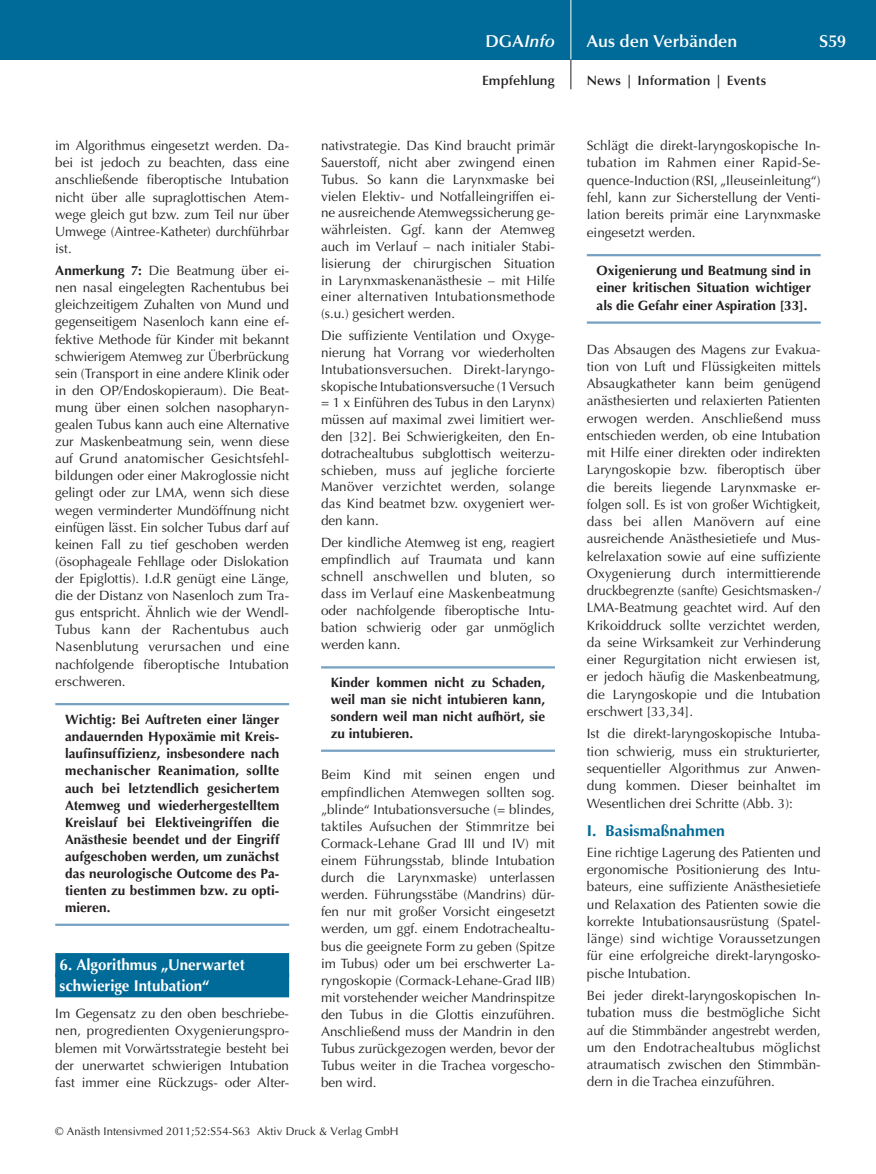
<style>
.page{position:relative;width:876px;height:1174px;background:#fff}
.page>*{position:absolute;margin:0;border:0;box-sizing:border-box;transform-origin:0 0}
.t1{font:600 17.25px "Optima";color:#fff}
.t2{font:italic 600 17.25px "Optima";color:#fff}
.t3{font:700 15.75px/20.2px "Optima";color:#fff;scale:.96 1}
.t4{font:700 15.75px "Optima";letter-spacing:.005em;color:#006b98}
.t5{font:13.5px/17.1px "Optima";color:#231f20;text-align:justify}
.t6{font:700 13.5px/17.1px "Optima";color:#231f20;text-align:justify}
.t7{font:600 13.5px "Optima";letter-spacing:.01em;color:#231f20}
.t8{font:11.25px "Optima";letter-spacing:.005em;color:#231f20}
.s1{font-weight:700}
.s2{font-style:normal}
</style>
<div class="page">
<div style="left:0;top:0;width:876px;height:60px;background:#006b98"></div>
<hr style="left:571px;top:0;width:1px;height:60px;background:#fff">
<svg style="left:571px;top:60px;width:1px;height:29px"></svg>
<hr style="left:55px;top:703px;width:234px;height:2px;background:#74a1c1">
<hr style="left:55px;top:923px;width:234px;height:3px;background:#74a1c1">
<div style="left:55px;top:953px;width:234px;height:24px;background:#006b98"></div>
<div style="left:55px;top:973px;width:234px;height:24px;background:#006b98"></div>
<hr style="left:321px;top:666px;width:234px;height:2px;background:#74a1c1">
<hr style="left:321px;top:749px;width:234px;height:3px;background:#74a1c1">
<hr style="left:587px;top:254px;width:234px;height:2px;background:#74a1c1">
<hr style="left:587px;top:321px;width:234px;height:3px;background:#74a1c1">
<p class="t5" style="left:55px;top:137px;width:235px">im Algorithmus eingesetzt werden. Da&shy;bei ist jedoch zu beachten, dass eine anschließende fiberoptische Intubation nicht über alle supraglottischen Atem&shy;wege gleich gut bzw. zum Teil nur über Umwege (Aintree-Katheter) durchführbar ist.</p>
<p class="t5" style="left:55px;top:262px;width:235px;text-align:left"><span class="s1">Anmerkung 7:</span> Die Beatmung über ei-‑ nen nasal eingelegten Rachentubus bei gleichzeitigem Zuhalten von Mund und gegenseitigem Nasenloch kann eine ef&shy;fektive Methode für Kinder mit bekannt schwierigem Atemweg zur Überbrückung sein (Transport in eine andere Klinik oder in den OP/Endoskopieraum). Die Beat&shy;mung über einen solchen nasopharyn&shy;gealen Tubus kann auch eine Alternative zur Maskenbeatmung sein, wenn diese auf Grund anatomischer Gesichtsfehl&shy;bildungen oder einer Makroglossie nicht gelingt oder zur LMA, wenn sich diese wegen verminderter Mundöffnung nicht einfügen lässt. Ein solcher Tubus darf auf keinen Fall zu tief geschoben werden (ösophageale Fehllage oder Dislokation der Epiglottis). I.d.R genügt eine Länge, die der Distanz von Nasenloch zum Tra&shy;gus entspricht. Ähnlich wie der Wendl-Tubus kann der Rachentubus auch Nasenblutung verursachen und eine nachfolgende fiberoptische Intubation erschweren.</p>
<p class="t6" style="left:65px;top:711px;width:216px">Wichtig: Bei Auftreten einer länger andauernden Hypoxämie mit Kreis&shy;laufinsuffizienz, insbesondere nach mechanischer Reanimation, sollte auch bei letztendlich gesichertem Atemweg und wiederhergestelltem Kreislauf bei Elektiveingriffen die Anästhesie beendet und der Eingriff aufgeschoben werden, um zunächst das neurologische Outcome des Pa&shy;tienten zu bestimmen bzw. zu opti&shy;mieren.</p>
<p class="t3" style="left:60px;top:955px;width:194px">6. Algorithmus „Unerwartet schwierige Intubation“</p>
<p class="t5" style="left:55px;top:1004px;width:235px">Im Gegensatz zu den oben beschriebe&shy;nen, progredienten Oxygenierungspro&shy;blemen mit Vorwärtsstrategie besteht bei der unerwartet schwierigen Intubation fast immer eine Rückzugs- oder Alter-</p>
<p class="t2" style="left:485px;top:31px;width:71px"><span class="s2">DGA</span>Info</p>
<p class="t1" style="left:587px;top:31px;width:152px">Aus den Verbänden</p>
<p class="t1" style="left:819px;top:31px;width:29px">S59</p>
<p class="t7" style="left:482px;top:73px;width:74px">Empfehlung</p>
<p class="t7" style="left:587px;top:73px;width:181px">News | Information | Events</p>
<p class="t5" style="left:321px;top:137px;width:235px;text-align:left">nativstrategie. Das Kind braucht primär Sauerstoff, nicht aber zwingend einen Tubus. So kann die Larynxmaske bei vielen Elektiv- und Notfalleingriffen ei-‑ ne ausreichende Atemwegssicherung ge-‑ währleisten. Ggf. kann der Atemweg auch im Verlauf – nach initialer Stabi&shy;lisierung der chirurgischen Situation in Larynxmaskenanästhesie – mit Hilfe einer alternativen Intubationsmethode (s.u.) gesichert werden.</p>
<p class="t5" style="left:321px;top:327px;width:235px;text-align:left">Die suffiziente Ventilation und Oxyge&shy;nierung hat Vorrang vor wiederholten Intubationsversuchen. Direkt-laryngo&shy;skopische Intubationsversuche (1 Versuch = 1 x Einführen des Tubus in den Larynx) müssen auf maximal zwei limitiert wer-‑ den [32]. Bei Schwierigkeiten, den En-‑ dotrachealtubus subglottisch weiterzu&shy;schieben, muss auf jegliche forcierte Manöver verzichtet werden, solange das Kind beatmet bzw. oxygeniert wer&shy;den kann.</p>
<p class="t5" style="left:321px;top:534px;width:235px">Der kindliche Atemweg ist eng, reagiert empfindlich auf Traumata und kann schnell anschwellen und bluten, so dass im Verlauf eine Maskenbeatmung oder nachfolgende fiberoptische Intu&shy;bation schwierig oder gar unmöglich werden kann.</p>
<p class="t6" style="left:331px;top:674px;width:216px">Kinder kommen nicht zu Schaden, weil man sie nicht intubieren kann, sondern weil man nicht aufhört, sie zu intubieren.</p>
<p class="t5" style="left:321px;top:766px;width:235px">Beim Kind mit seinen engen und empfindlichen Atemwegen sollten sog. „blinde“ Intubationsversuche (= blindes, taktiles Aufsuchen der Stimmritze bei Cormack-Lehane Grad III und IV) mit einem Führungsstab, blinde Intubation durch die Larynxmaske) unterlassen werden. Führungsstäbe (Mandrins) dür&shy;fen nur mit großer Vorsicht eingesetzt werden, um ggf. einem Endotrachealtu&shy;bus die geeignete Form zu geben (Spitze im Tubus) oder um bei erschwerter La&shy;ryngoskopie (Cormack-Lehane-Grad IIB) mit vorstehender weicher Mandrinspitze den Tubus in die Glottis einzuführen.<br>Anschließend muss der Mandrin in den Tubus zurückgezogen werden, bevor der Tubus weiter in die Trachea vorgescho&shy;ben wird.</p>
<p class="t5" style="left:587px;top:137px;width:235px;text-align:left">Schlägt die direkt-laryngoskopische In-‑ tubation im Rahmen einer Rapid-Se&shy;quence-Induction (RSI, „Ileuseinleitung“) fehl, kann zur Sicherstellung der Venti&shy;lation bereits primär eine Larynxmaske eingesetzt werden.</p>
<p class="t6" style="left:597px;top:262px;width:216px;line-height:17.5px">Oxigenierung und Beatmung sind in einer kritischen Situation wichtiger als die Gefahr einer Aspiration [33].</p>
<p class="t5" style="left:587px;top:341px;width:235px">Das Absaugen des Magens zur Evakua&shy;tion von Luft und Flüssigkeiten mittels Absaugkatheter kann beim genügend anästhesierten und relaxierten Patienten erwogen werden. Anschließend muss entschieden werden, ob eine Intubation mit Hilfe einer direkten oder indirekten Laryngoskopie bzw. fiberoptisch über die bereits liegende Larynxmaske er&shy;folgen soll. Es ist von großer Wichtigkeit, dass bei allen Manövern auf eine ausreichende Anästhesietiefe und Mus&shy;kelrelaxation sowie auf eine suffiziente Oxygenierung durch intermittierende druckbegrenzte (sanfte) Gesichtsmasken-/ LMA-Beatmung geachtet wird. Auf den Krikoiddruck sollte verzichtet werden, da seine Wirksamkeit zur Verhinderung einer Regurgitation nicht erwiesen ist, er jedoch häufig die Maskenbeatmung, die Laryngoskopie und die Intubation erschwert [33,34].</p>
<p class="t5" style="left:587px;top:725px;width:235px">Ist die direkt-laryngoskopische Intuba&shy;tion schwierig, muss ein strukturierter, sequentieller Algorithmus zur Anwen&shy;dung kommen. Dieser beinhaltet im Wesentlichen drei Schritte (Abb. 3):</p>
<p class="t4" style="left:587px;top:821px;width:140px">I. Basismaßnahmen</p>
<p class="t5" style="left:587px;top:844px;width:235px">Eine richtige Lagerung des Patienten und ergonomische Positionierung des Intu&shy;bateurs, eine suffiziente Anästhesietiefe und Relaxation des Patienten sowie die korrekte Intubationsausrüstung (Spatel&shy;länge) sind wichtige Voraussetzungen für eine erfolgreiche direkt-laryngosko&shy;pische Intubation.</p>
<p class="t5" style="left:587px;top:987px;width:235px">Bei jeder direkt-laryngoskopischen In&shy;tubation muss die bestmögliche Sicht auf die Stimmbänder angestrebt werden, um den Endotrachealtubus möglichst atraumatisch zwischen den Stimmbän&shy;dern in die Trachea einzuführen.</p>
<p class="t8" style="left:55px;top:1125px;width:345px">© Anästh Intensivmed 2011;52:S54-S63 Aktiv Druck &amp; Verlag GmbH</p>
</div>
